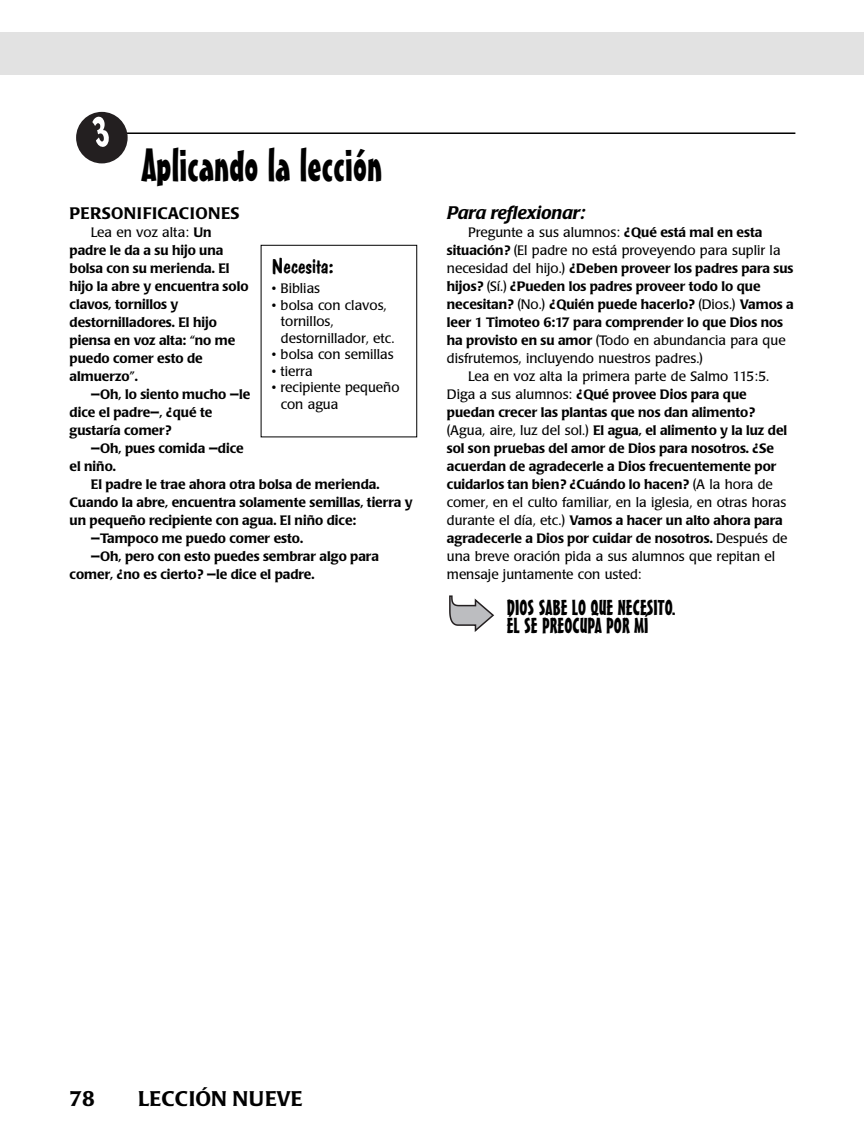
<style>
.page{position:relative;width:864px;height:1148px;background:#fff}
.page>*{position:absolute;margin:0;border:0;box-sizing:border-box;transform-origin:0 0}
.t1{font:45px "Mister Earl BT";color:#000}
.t2{font:21px/18px "Mister Earl BT";color:#000}
.t3{font:500 21px "Poppl Laudatio";color:#000}
.t4{font:21px "Dom Casual D";color:#000;scale:1.05 1}
.t5{font:italic 500 18px "Poppl Laudatio";color:#000}
.t6{font:500 16.5px "Poppl Laudatio";letter-spacing:.02em;color:#000}
.t7{font:500 13.5px/18px "Poppl Laudatio";color:#000}
.t8{font:13.5px/16.5px "Poppl Laudatio";color:#000}
.s1{font-weight:400}
.s2{font-weight:500}
</style>
<div class="page">
<div style="left:0;top:32px;width:864px;height:42px;background:#e2e2e2"></div>
<hr style="left:126px;top:132px;width:669px;height:2px;background:#000">
<svg style="left:449px;top:595px;width:45px;height:37px"></svg>
<svg style="left:76px;top:112px;width:52px;height:51px"></svg>
<h1 class="t1" style="left:142px;top:148px;width:242px">Aplicando la lección</h1>
<p class="t6" style="left:70px;top:207px;width:171px">PERSONIFICACIONES</p>
<p class="t7" style="left:70px;top:225px;width:180px;text-indent:21px"><span class="s1">Lea en voz alta:</span> Un padre le da a su hijo una bolsa con su merienda. El hijo la abre y encuentra solo clavos, tornillos y destornilladores. El hijo piensa en voz alta: “no me puedo comer esto de almuerzo”.</p>
<p class="t7" style="left:70px;top:387px;width:182px;text-indent:21px">—Oh, lo siento mucho —le dice el padre—, ¿qué te gustaría comer?</p>
<p class="t7" style="left:70px;top:441px;width:176px;text-indent:21px">—Oh, pues comida —dice el niño.</p>
<p class="t7" style="left:91px;top:477px;width:290px">El padre le trae ahora otra bolsa de merienda.</p>
<p class="t7" style="left:70px;top:495px;width:345px">Cuando la abre, encuentra solamente semillas, tierra y</p>
<p class="t7" style="left:70px;top:513px;width:288px">un pequeño recipiente con agua. El niño dice:</p>
<p class="t7" style="left:91px;top:531px;width:214px">—Tampoco me puedo comer esto.</p>
<p class="t7" style="left:91px;top:549px;width:290px">—Oh, pero con esto puedes sembrar algo para</p>
<p class="t7" style="left:70px;top:567px;width:247px">comer, ¿no es cierto? —le dice el padre.</p>
<h2 class="t4" style="left:272px;top:254px;width:60px">Necesita:</h2>
<p class="t8" style="left:272px;top:282px;width:50px">• Biblias</p>
<p class="t8" style="left:281px;top:298px;width:115px;text-indent:-9px">• bolsa con clavos, tornillos, destornillador, etc.</p>
<p class="t8" style="left:272px;top:348px;width:123px">• bolsa con semillas</p>
<p class="t8" style="left:272px;top:364px;width:42px">• tierra</p>
<p class="t8" style="left:281px;top:381px;width:120px;text-indent:-9px">• recipiente pequeño con agua</p>
<h3 class="t5" style="left:447px;top:205px;width:140px">Para reflexionar:</h3>
<p class="t8" style="left:468px;top:225px;width:296px">Pregunte a sus alumnos: <span class="s2">¿Qué está mal en esta</span></p>
<p class="t8" style="left:447px;top:243px;width:335px"><span class="s2">situación?</span> (El padre no está proveyendo para suplir la</p>
<p class="t7" style="left:447px;top:260px;width:348px"><span class="s1">necesidad del hijo.)</span> ¿Deben proveer los padres para sus</p>
<p class="t7" style="left:447px;top:278px;width:315px">hijos? <span class="s1">(Sí.)</span> ¿Pueden los padres proveer todo lo que</p>
<p class="t7" style="left:447px;top:296px;width:348px">necesitan? <span class="s1">(No.)</span> ¿Quién puede hacerlo? <span class="s1">(Dios.)</span> Vamos a</p>
<p class="t7" style="left:447px;top:314px;width:338px">leer 1 Timoteo 6:17 para comprender lo que Dios nos</p>
<p class="t8" style="left:447px;top:333px;width:340px"><span class="s2">ha provisto en su amor</span> (Todo en abundancia para que</p>
<p class="t8" style="left:447px;top:351px;width:257px">disfrutemos, incluyendo nuestros padres.)</p>
<p class="t8" style="left:468px;top:369px;width:303px">Lea en voz alta la primera parte de Salmo 115:5.</p>
<p class="t7" style="left:447px;top:386px;width:301px"><span class="s1">Diga a sus alumnos:</span> ¿Qué provee Dios para que</p>
<p class="t7" style="left:447px;top:404px;width:310px">puedan crecer las plantas que nos dan alimento?</p>
<p class="t7" style="left:447px;top:422px;width:342px"><span class="s1">(Agua, aire, luz del sol.)</span> El agua, el alimento y la luz del</p>
<p class="t7" style="left:447px;top:440px;width:329px">sol son pruebas del amor de Dios para nosotros. ¿Se</p>
<p class="t7" style="left:447px;top:458px;width:331px">acuerdan de agradecerle a Dios frecuentemente por</p>
<p class="t7" style="left:447px;top:476px;width:328px">cuidarlos tan bien? ¿Cuándo lo hacen? <span class="s1">(A la hora de</span></p>
<p class="t8" style="left:447px;top:495px;width:341px">comer, en el culto familiar, en la iglesia, en otras horas</p>
<p class="t7" style="left:447px;top:512px;width:337px"><span class="s1">durante el día, etc.)</span> Vamos a hacer un alto ahora para</p>
<p class="t7" style="left:447px;top:530px;width:342px">agradecerle a Dios por cuidar de nosotros. <span class="s1">Después de</span></p>
<p class="t8" style="left:447px;top:549px;width:330px">una breve oración pida a sus alumnos que repitan el</p>
<p class="t8" style="left:447px;top:567px;width:196px">mensaje juntamente con usted:</p>
<h2 class="t2" style="left:507px;top:599px;width:171px">DIOS SABE LO QUE NECESITO.<br>ÉL SE PREOCUPA POR MÍ</h2>
<h2 class="t3" style="left:70px;top:1090px;width:27px">78</h2>
<h2 class="t3" style="left:138px;top:1090px;width:166px">LECCIÓN NUEVE</h2>
</div>
